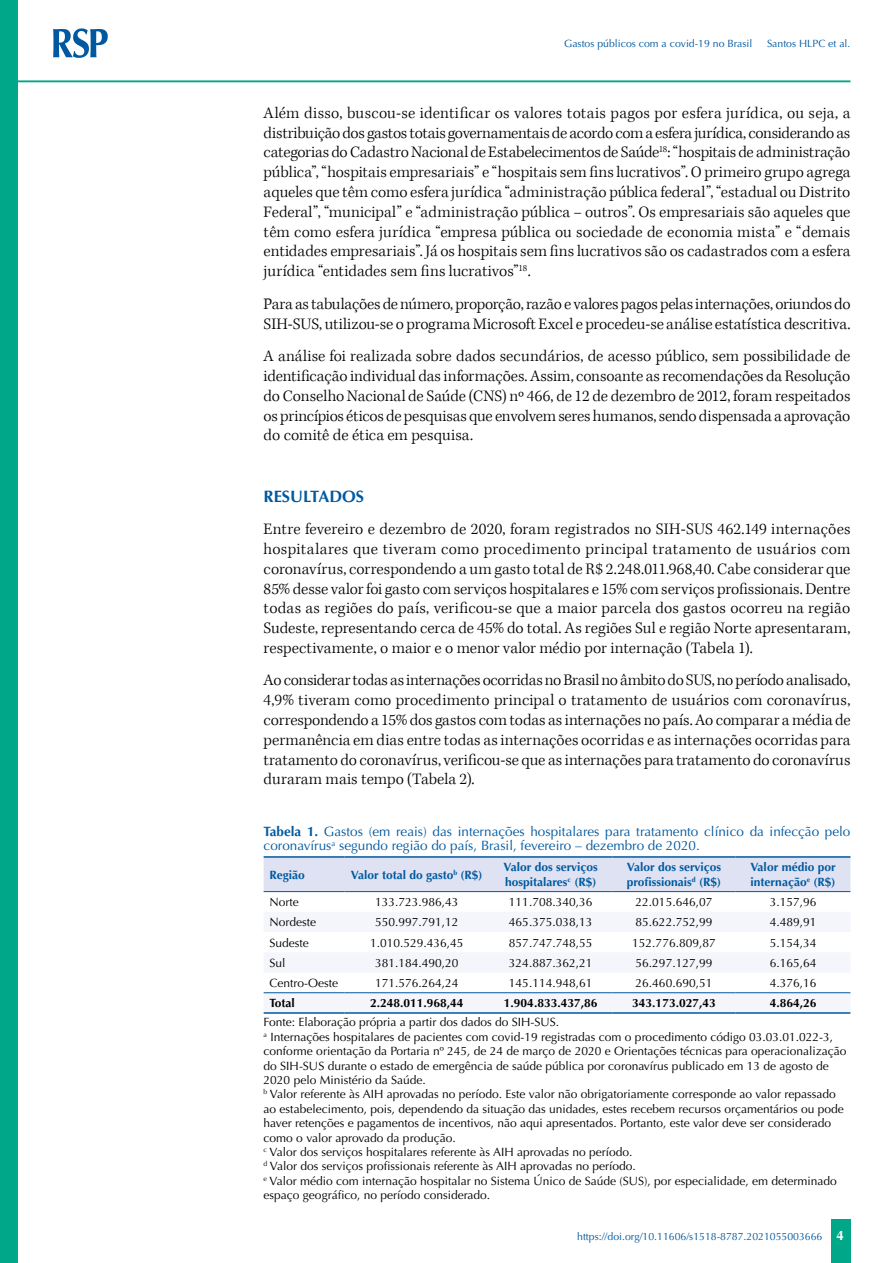
<style>
.page{position:relative;width:893px;height:1263px;background:#fff}
.page>*{position:absolute;margin:0;border:0;box-sizing:border-box;transform-origin:0 0}
.t1{font:300 16.5px/19.8px "Kepler Std";letter-spacing:-.005em;color:#000;text-align:justify}
.t2{font:700 16.5px "Optima";color:#0059a0}
.t3{font:13.5px/14.2px "Optima";color:#0059a0}
.t4{font:700 13.5px "Optima";color:#fff}
.t5{font:12px/14.4px "Optima";color:#000}
.t6{font:700 12px/14.4px "Optima";color:#0059a0}
.t7{font:700 12px "Optima";color:#000}
.t8{font:10.5px "Optima";color:#0059a0}
.s1{font-weight:700}
</style>
<div class="page">
<div style="left:831px;top:1220px;width:20px;height:43px;background:#00a788"></div>
<div style="left:0;top:0;width:18px;height:1263px;background:#00a788"></div>
<svg style="left:53px;top:28px;width:55px;height:30px"></svg>
<hr style="left:18px;top:80px;width:832px;height:2px;background:#00a788">
<div style="left:264px;top:858px;width:586px;height:33px;background:#dee2f2"></div>
<svg style="left:264px;top:912px;width:586px;height:100px;fill:#f4f6fb"></svg>
<hr style="left:264px;top:1012px;width:80px;height:2px;background:#0059a0">
<hr style="left:344px;top:1012px;width:145px;height:2px;background:#0059a0">
<hr style="left:489px;top:1012px;width:123px;height:2px;background:#0059a0">
<hr style="left:612px;top:1012px;width:124px;height:2px;background:#0059a0">
<hr style="left:736px;top:1012px;width:114px;height:2px;background:#0059a0">
<hr style="left:264px;top:856px;width:80px;height:2px;background:#0059a0">
<hr style="left:344px;top:856px;width:145px;height:2px;background:#0059a0">
<hr style="left:489px;top:856px;width:123px;height:2px;background:#0059a0">
<hr style="left:612px;top:856px;width:124px;height:2px;background:#0059a0">
<hr style="left:736px;top:856px;width:114px;height:2px;background:#0059a0">
<hr style="left:264px;top:891px;width:80px;height:1px;background:#0059a0">
<hr style="left:344px;top:891px;width:145px;height:1px;background:#0059a0">
<hr style="left:489px;top:891px;width:123px;height:1px;background:#0059a0">
<hr style="left:612px;top:891px;width:124px;height:1px;background:#0059a0">
<hr style="left:736px;top:891px;width:114px;height:1px;background:#0059a0">
<hr style="left:264px;top:992px;width:80px;height:1px;background:#0059a0">
<hr style="left:344px;top:992px;width:145px;height:1px;background:#0059a0">
<hr style="left:489px;top:992px;width:123px;height:1px;background:#0059a0">
<hr style="left:612px;top:992px;width:124px;height:1px;background:#0059a0">
<hr style="left:736px;top:992px;width:114px;height:1px;background:#0059a0">
<p class="t8" style="left:564px;top:37px;width:190px">Gastos públicos com a covid-19 no Brasil</p>
<p class="t8" style="left:767px;top:37px;width:85px">Santos HLPC et al.</p>
<p class="t1" style="left:264px;top:103px;width:588px">Além disso, buscou-se identificar os valores totais pagos por esfera jurídica, ou seja, a distribuição dos gastos totais governamentais de acordo com a esfera jurídica, considerando as categorias do Cadastro Nacional de Estabelecimentos de Saúde<sup>18</sup>: “hospitais de administração pública”, “hospitais empresariais” e “hospitais sem fins lucrativos”. O primeiro grupo agrega aqueles que têm como esfera jurídica “administração pública federal”, “estadual ou Distrito Federal”, “municipal” e “administração pública – outros”. Os empresariais são aqueles que têm como esfera jurídica “empresa pública ou sociedade de economia mista” e “demais entidades empresariais”. Já os hospitais sem fins lucrativos são os cadastrados com a esfera jurídica “entidades sem fins lucrativos”<sup>18</sup>.</p>
<p class="t1" style="left:264px;top:294px;width:588px">Para as tabulações de número, proporção, razão e valores pagos pelas internações, oriundos do<br>SIH-SUS, utilizou-se o programa Microsoft Excel e procedeu-se análise estatística descritiva.</p>
<p class="t1" style="left:264px;top:347px;width:588px">A análise foi realizada sobre dados secundários, de acesso público, sem possibilidade de identificação individual das informações. Assim, consoante as recomendações da Resolução do Conselho Nacional de Saúde (CNS) nº 466, de 12 de dezembro de 2012, foram respeitados os princípios éticos de pesquisas que envolvem seres humanos, sendo dispensada a aprovação do comitê de ética em pesquisa.</p>
<p class="t2" style="left:264px;top:486px;width:102px">RESULTADOS</p>
<p class="t1" style="left:264px;top:520px;width:588px">Entre fevereiro e dezembro de 2020, foram registrados no SIH-SUS 462.149 internações hospitalares que tiveram como procedimento principal tratamento de usuários com coronavírus, correspondendo a um gasto total de R$ 2.248.011.968,40. Cabe considerar que 85% desse valor foi gasto com serviços hospitalares e 15% com serviços profissionais. Dentre todas as regiões do país, verificou-se que a maior parcela dos gastos ocorreu na região Sudeste, representando cerca de 45% do total. As regiões Sul e região Norte apresentaram, respectivamente, o maior e o menor valor médio por internação (Tabela 1).</p>
<p class="t1" style="left:264px;top:671px;width:588px">Ao considerar todas as internações ocorridas no Brasil no âmbito do SUS, no período analisado, 4,9% tiveram como procedimento principal o tratamento de usuários com coronavírus, correspondendo a 15% dos gastos com todas as internações no país. Ao comparar a média de permanência em dias entre todas as internações ocorridas e as internações ocorridas para tratamento do coronavírus, verificou-se que as internações para tratamento do coronavírus duraram mais tempo (Tabela 2).</p>
<p class="t3" style="left:264px;top:824px;width:588px"><span class="s1">Tabela 1.</span> Gastos (em reais) das internações hospitalares para tratamento clínico da infecção pelo coronavírus<sup>a</sup> segundo região do país, Brasil, fevereiro – dezembro de 2020.</p>
<p class="t6" style="left:269px;top:867px;width:37px">Região</p>
<p class="t6" style="left:351px;top:867px;width:133px">Valor total do gasto<sup>b</sup> (R$)</p>
<p class="t6" style="left:503px;top:860px;width:96px">Valor dos serviços hospitalares<sup>c</sup> (R$)</p>
<p class="t6" style="left:627px;top:860px;width:96px">Valor dos serviços profissionais<sup>d</sup> (R$)</p>
<p class="t6" style="left:750px;top:860px;width:87px">Valor médio por internação<sup>e</sup> (R$)</p>
<p class="t5" style="left:269px;top:895px;width:31px">Norte</p>
<p class="t5" style="left:375px;top:895px;width:85px">133.723.986,43</p>
<p class="t5" style="left:509px;top:895px;width:85px">111.708.340,36</p>
<p class="t5" style="left:636px;top:895px;width:78px">22.015.646,07</p>
<p class="t5" style="left:770px;top:895px;width:48px">3.157,96</p>
<p class="t5" style="left:269px;top:915px;width:48px">Nordeste</p>
<p class="t5" style="left:375px;top:915px;width:85px">550.997.791,12</p>
<p class="t5" style="left:509px;top:915px;width:85px">465.375.038,13</p>
<p class="t5" style="left:636px;top:915px;width:78px">85.622.752,99</p>
<p class="t5" style="left:770px;top:915px;width:48px">4.489,91</p>
<p class="t5" style="left:269px;top:935px;width:41px">Sudeste</p>
<p class="t5" style="left:370px;top:935px;width:95px">1.010.529.436,45</p>
<p class="t5" style="left:509px;top:935px;width:85px">857.747.748,55</p>
<p class="t5" style="left:632px;top:935px;width:85px">152.776.809,87</p>
<p class="t5" style="left:770px;top:935px;width:48px">5.154,34</p>
<p class="t5" style="left:269px;top:956px;width:18px">Sul</p>
<p class="t5" style="left:375px;top:956px;width:85px">381.184.490,20</p>
<p class="t5" style="left:509px;top:956px;width:85px">324.887.362,21</p>
<p class="t5" style="left:636px;top:956px;width:78px">56.297.127,99</p>
<p class="t5" style="left:770px;top:956px;width:48px">6.165,64</p>
<p class="t5" style="left:269px;top:976px;width:70px">Centro-Oeste</p>
<p class="t5" style="left:375px;top:976px;width:85px">171.576.264,24</p>
<p class="t5" style="left:509px;top:976px;width:85px">145.114.948,61</p>
<p class="t5" style="left:636px;top:976px;width:78px">26.460.690,51</p>
<p class="t5" style="left:770px;top:976px;width:48px">4.376,16</p>
<p class="t7" style="left:269px;top:996px;width:27px">Total</p>
<p class="t7" style="left:370px;top:996px;width:95px">2.248.011.968,44</p>
<p class="t7" style="left:504px;top:996px;width:95px">1.904.833.437,86</p>
<p class="t7" style="left:632px;top:996px;width:85px">343.173.027,43</p>
<p class="t7" style="left:770px;top:996px;width:48px">4.864,26</p>
<p class="t5" style="left:264px;top:1015px;width:584px">Fonte: Elaboração própria a partir dos dados do SIH-SUS.<br><sup>a</sup> Internações hospitalares de pacientes com covid-19 registradas com o procedimento código 03.03.01.022-3, conforme orientação da Portaria nº 245, de 24 de março de 2020 e Orientações técnicas para operacionalização do SIH-SUS durante o estado de emergência de saúde pública por coronavírus publicado em 13 de agosto de 2020 pelo Ministério da Saúde.<br><sup>b</sup> Valor referente às AIH aprovadas no período. Este valor não obrigatoriamente corresponde ao valor repassado ao estabelecimento, pois, dependendo da situação das unidades, estes recebem recursos orçamentários ou pode haver retenções e pagamentos de incentivos, não aqui apresentados. Portanto, este valor deve ser considerado como o valor aprovado da produção.<br><sup>c</sup> Valor dos serviços hospitalares referente às AIH aprovadas no período.<br><sup>d</sup> Valor dos serviços profissionais referente às AIH aprovadas no período.<br><sup>e</sup> Valor médio com internação hospitalar no Sistema Único de Saúde (SUS), por especialidade, em determinado espaço geográfico, no período considerado.</p>
<p class="t8" style="left:577px;top:1230px;width:247px">https://doi.org/10.11606/s1518-8787.2021055003666</p>
<p class="t4" style="left:836px;top:1227px;width:9px">4</p>
</div>
